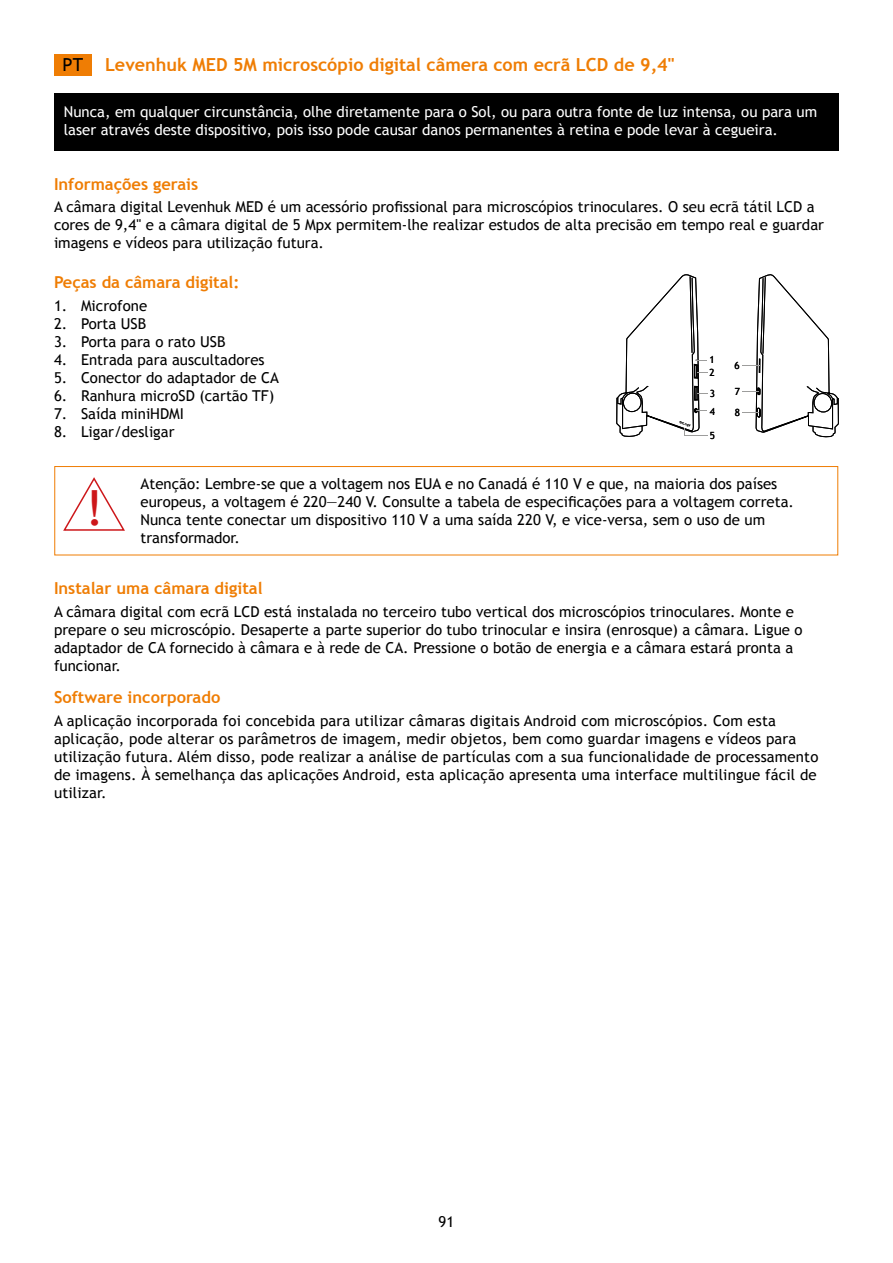
<style>
.page{position:relative;width:893px;height:1263px;background:#fff}
.page>*{position:absolute;margin:0;border:0;box-sizing:border-box;transform-origin:0 0}
.t1{font:47.4px "Trebuchet MS";color:#cd171a}
.t2{font:700 18px "Trebuchet MS";color:#ef7d04}
.t3{font:700 16.5px "Trebuchet MS";color:#ef7d04}
.t4{font:15px/18px "Trebuchet MS";color:#000}
.t5{font:15px/18px "Trebuchet MS";color:#fff}
.t6{font:9.9px/21.5px "Trebuchet MS";color:#000}
.t7{font:italic 700 2.85px "Arial";color:#000;scale:1.11 1}
.s1{font-weight:400;color:#000}
</style>
<div class="page">
<div style="left:54px;top:94px;width:784px;height:57px;background:#000"></div>
<svg style="left:616px;top:274px;width:91px;height:163px"></svg>
<svg style="left:742px;top:274px;width:97px;height:256px"></svg>
<div style="left:54px;top:466px;width:784px;height:89px;border:1px solid #ef7d04"></div>
<svg style="left:63px;top:477px;width:62px;height:54px"></svg>
<div style="left:54px;top:54px;width:37px;height:21px;background:#ef7d04"></div>
<p class="t2" style="left:63px;top:54px;width:613px"><span class="s1">PT</span> Levenhuk MED 5M microscópio digital câmera com ecrã LCD de 9,4"</p>
<p class="t5" style="left:64px;top:103px;width:755px">Nunca, em qualquer circunstância, olhe diretamente para o Sol, ou para outra fonte de luz intensa, ou para um laser através deste dispositivo, pois isso pode causar danos permanentes à retina e pode levar à cegueira.</p>
<p class="t3" style="left:54px;top:174px;width:146px">Informações gerais</p>
<p class="t4" style="left:54px;top:198px;width:771px">A câmara digital Levenhuk MED é um acessório profissional para microscópios trinoculares. O seu ecrã tátil LCD a cores de 9,4" e a câmara digital de 5 Mpx permitem-lhe realizar estudos de alta precisão em tempo real e guardar imagens e vídeos para utilização futura.</p>
<p class="t3" style="left:54px;top:272px;width:187px">Peças da câmara digital:</p>
<p class="t4" style="left:54px;top:296px;width:95px">1. Microfone</p>
<p class="t4" style="left:54px;top:314px;width:94px">2. Porta USB</p>
<p class="t4" style="left:54px;top:332px;width:173px">3. Porta para o rato USB</p>
<p class="t4" style="left:54px;top:350px;width:212px">4. Entrada para auscultadores</p>
<p class="t4" style="left:54px;top:368px;width:226px">5. Conector do adaptador de CA</p>
<p class="t4" style="left:54px;top:386px;width:222px">6. Ranhura microSD (cartão TF)</p>
<p class="t4" style="left:54px;top:404px;width:132px">7. Saída miniHDMI</p>
<p class="t4" style="left:54px;top:422px;width:122px">8. Ligar/desligar</p>
<p class="t4" style="left:141px;top:475px;width:655px">Atenção: Lembre-se que a voltagem nos EUA e no Canadá é 110 V e que, na maioria dos países europeus, a voltagem é 220—240 V. Consulte a tabela de especificações para a voltagem correta.<br>Nunca tente conectar um dispositivo 110 V a uma saída 220 V, e vice-versa, sem o uso de um transformador.</p>
<p class="t6" style="left:709px;top:349px;width:7px">1</p>
<p class="t6" style="left:710px;top:382px;width:7px">3</p>
<p class="t6" style="left:710px;top:425px;width:7px">5</p>
<p class="t6" style="left:735px;top:354px;width:7px">6</p>
<p class="t6" style="left:735px;top:380px;width:7px">7<br>8</p>
<p class="t6" style="left:709px;top:362px;width:7px">2</p>
<p class="t6" style="left:710px;top:400px;width:7px">4</p>
<p class="t7" style="left:681px;top:420px;width:11px;rotate:17deg">DC-12V</p>
<h1 class="t1" style="left:86px;top:479px;width:19px">!</h1>
<p class="t3" style="left:54px;top:578px;width:210px">Instalar uma câmara digital</p>
<p class="t4" style="left:54px;top:602px;width:750px">A câmara digital com ecrã LCD está instalada no terceiro tubo vertical dos microscópios trinoculares. Monte e prepare o seu microscópio. Desaperte a parte superior do tubo trinocular e insira (enrosque) a câmara. Ligue o adaptador de CA fornecido à câmara e à rede de CA. Pressione o botão de energia e a câmara estará pronta a funcionar.</p>
<p class="t3" style="left:54px;top:687px;width:168px">Software incorporado</p>
<p class="t4" style="left:54px;top:711px;width:766px">A aplicação incorporada foi concebida para utilizar câmaras digitais Android com microscópios. Com esta aplicação, pode alterar os parâmetros de imagem, medir objetos, bem como guardar imagens e vídeos para utilização futura. Além disso, pode realizar a análise de partículas com a sua funcionalidade de processamento de imagens. À semelhança das aplicações Android, esta aplicação apresenta uma interface multilingue fácil de utilizar.</p>
<p class="t4" style="left:439px;top:1213px;width:17px">91</p>
</div>
